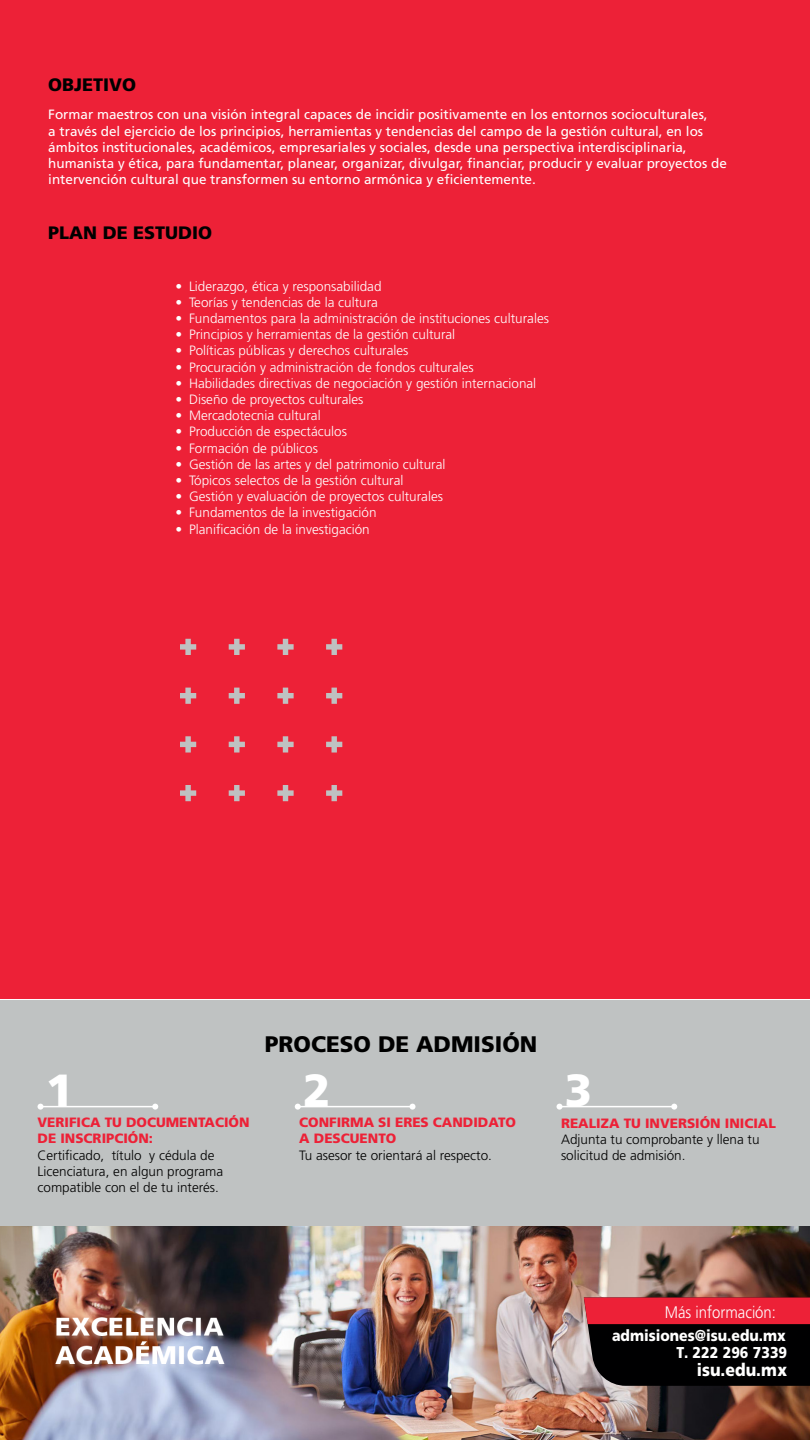
<style>
.page{position:relative;width:810px;height:1440px;background:#fff}
.page>*{position:absolute;margin:0;border:0;box-sizing:border-box;transform-origin:0 0}
.CARRERA{font:900 45px "Frutiger LT Std";color:#fff}
.TÍTULO_NEGRO{font:900 22.5px "Frutiger LT Std";color:#000}
.t1{font:900 18px "Frutiger LT Std";color:#000}
.t2{font:900 17.7px "Frutiger LT Std";color:#fff;scale:.89 1}
.t3{font:300 16.73px "Frutiger LT Std";color:#fff;scale:.89 1}
.t4{font:900 15.75px/17.7px "Frutiger LT Std";color:#fff;text-align:right;scale:.89 1}
.t5{font:300 13.5px "Frutiger LT Std";color:#fff}
.t6{font:13.5px/16.2px "Frutiger LT Std";color:#fff}
.PERFIL-3{font:300 13.5px/16.2px "Frutiger LT Std";color:#000}
.PERFIL-1{font:900 13.5px/16.2px "Frutiger LT Std";color:#ed2137}
</style>
<div class="page">
<img style="left:0;top:1226px;width:810px;height:214px">
<div style="left:0;top:0;width:810px;height:999px;background:#ed2137"></div>
<div style="left:0;top:1000px;width:810px;height:226px;background:#bfc2c2"></div>
<hr style="left:41px;top:1106px;width:114px;height:1px;background:#fff">
<svg style="left:152px;top:1104px;width:6px;height:6px"></svg>
<svg style="left:38px;top:1104px;width:6px;height:6px"></svg>
<hr style="left:298px;top:1106px;width:115px;height:1px;background:#fff">
<svg style="left:410px;top:1104px;width:6px;height:6px"></svg>
<svg style="left:295px;top:1104px;width:6px;height:6px"></svg>
<hr style="left:560px;top:1106px;width:114px;height:1px;background:#fff">
<svg style="left:671px;top:1104px;width:6px;height:6px"></svg>
<svg style="left:557px;top:1104px;width:6px;height:6px"></svg>
<svg style="left:180px;top:639px;width:16px;height:16px"></svg>
<svg style="left:229px;top:639px;width:16px;height:16px"></svg>
<svg style="left:277px;top:639px;width:17px;height:16px"></svg>
<svg style="left:326px;top:639px;width:16px;height:16px"></svg>
<svg style="left:180px;top:785px;width:16px;height:16px"></svg>
<svg style="left:180px;top:736px;width:16px;height:17px"></svg>
<svg style="left:180px;top:688px;width:16px;height:16px"></svg>
<svg style="left:229px;top:785px;width:16px;height:16px"></svg>
<svg style="left:229px;top:736px;width:16px;height:17px"></svg>
<svg style="left:229px;top:688px;width:16px;height:16px"></svg>
<svg style="left:277px;top:785px;width:17px;height:16px"></svg>
<svg style="left:277px;top:736px;width:17px;height:17px"></svg>
<svg style="left:277px;top:688px;width:17px;height:16px"></svg>
<svg style="left:326px;top:785px;width:16px;height:16px"></svg>
<svg style="left:326px;top:736px;width:16px;height:17px"></svg>
<svg style="left:326px;top:688px;width:16px;height:16px"></svg>
<img style="left:48px;top:1308px;width:183px;height:68px">
<svg style="left:584px;top:1298px;width:226px;height:88px;background:#4d1018"></svg>
<p class="t1" style="left:48px;top:73px;width:90px">OBJETIVO</p>
<p class="t6" style="left:48px;top:107px;width:680px">Formar maestros con una visión integral capaces de incidir positivamente en los entornos socioculturales,<br>a través del ejercicio de los principios, herramientas y tendencias del campo de la gestión cultural, en los ámbitos institucionales, académicos, empresariales y sociales, desde una perspectiva interdisciplinaria, humanista y ética, para fundamentar, planear, organizar, divulgar, financiar, producir y evaluar proyectos de intervención cultural que transformen su entorno armónica y eficientemente.</p>
<p class="t1" style="left:48px;top:222px;width:166px">PLAN DE ESTUDIO</p>
<p class="t5" style="left:176px;top:278px;width:208px">• Liderazgo, ética y responsabilidad</p>
<p class="t5" style="left:176px;top:295px;width:204px">• Teorías y tendencias de la cultura</p>
<p class="t5" style="left:176px;top:311px;width:375px">• Fundamentos para la administración de instituciones culturales</p>
<p class="t5" style="left:176px;top:327px;width:281px">• Principios y herramientas de la gestión cultural</p>
<p class="t5" style="left:176px;top:343px;width:235px">• Políticas públicas y derechos culturales</p>
<p class="t5" style="left:176px;top:359px;width:300px">• Procuración y administración de fondos culturales</p>
<p class="t5" style="left:176px;top:376px;width:362px">• Habilidades directivas de negociación y gestión internacional</p>
<p class="t5" style="left:176px;top:392px;width:190px">• Diseño de proyectos culturales</p>
<p class="t5" style="left:176px;top:408px;width:147px">• Mercadotecnia cultural</p>
<p class="t5" style="left:176px;top:424px;width:173px">• Producción de espectáculos</p>
<p class="t5" style="left:176px;top:440px;width:144px">• Formación de públicos</p>
<p class="t5" style="left:176px;top:457px;width:272px">• Gestión de las artes y del patrimonio cultural</p>
<p class="t5" style="left:176px;top:473px;width:230px">• Tópicos selectos de la gestión cultural</p>
<p class="t5" style="left:176px;top:489px;width:269px">• Gestión y evaluación de proyectos culturales</p>
<p class="t5" style="left:176px;top:505px;width:203px">• Fundamentos de la investigación</p>
<p class="t5" style="left:176px;top:521px;width:196px">• Planificación de la investigación</p>
<p class="TÍTULO_NEGRO" style="left:265px;top:1031px;width:274px">PROCESO DE ADMISIÓN</p>
<p class="CARRERA" style="left:46px;top:1063px;width:29px">1</p>
<p class="CARRERA" style="left:303px;top:1063px;width:29px">2</p>
<p class="CARRERA" style="left:565px;top:1063px;width:29px">3</p>
<p class="PERFIL-1" style="left:38px;top:1114px;width:214px">VERIFICA TU DOCUMENTACIÓN<br>DE INSCRIPCIÓN:</p>
<p class="PERFIL-3" style="left:38px;top:1147px;width:187px">Certificado, título y cédula de<br>Licenciatura, en algun programa compatible con el de tu interés.</p>
<p class="PERFIL-1" style="left:299px;top:1114px;width:218px">CONFIRMA SI ERES CANDIDATO<br>A DESCUENTO</p>
<p class="PERFIL-3" style="left:299px;top:1147px;width:194px">Tu asesor te orientará al respecto.</p>
<p class="PERFIL-1" style="left:561px;top:1115px;width:216px">REALIZA TU INVERSIÓN INICIAL</p>
<p class="PERFIL-3" style="left:561px;top:1132px;width:200px">Adjunta tu comprobante y llena tu solicitud de admisión.</p>
<p class="t3" style="left:665px;top:1303px;width:126px">Más información:</p>
<p class="t4" style="left:612px;top:1326px;width:198px">admisiones@isu.edu.mx<br>T. 222 296 7339</p>
<h3 class="t2" style="left:697px;top:1359px;width:103px">isu.edu.mx</h3>
</div>
